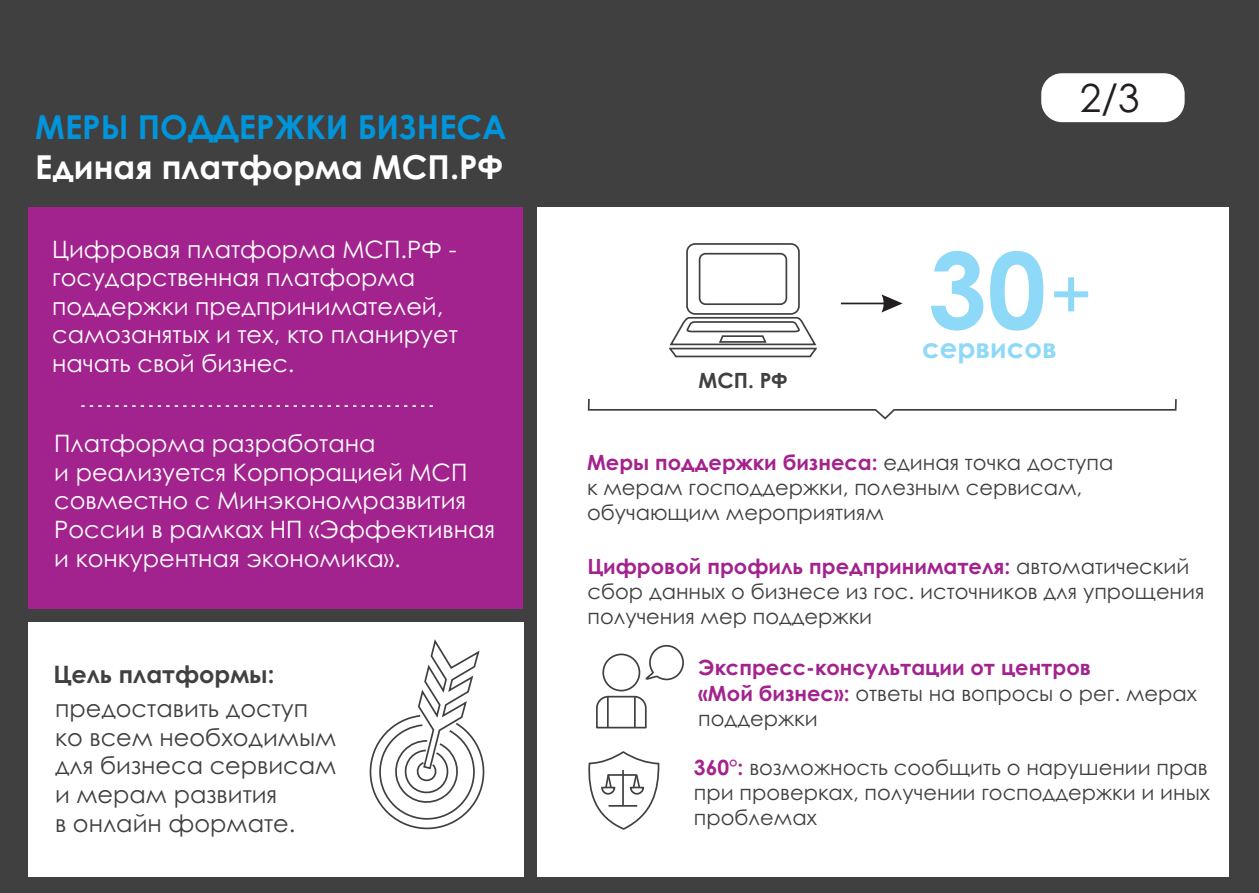
<style>
.page{position:relative;width:1259px;height:893px;background:#fff}
.page>*{position:absolute;margin:0;border:0;box-sizing:border-box;transform-origin:0 0}
.t1{font:700 105.6px "Century Gothic";color:#8ed8f8}
.t2{font:72px "Arial";color:#8ed8f8}
.t3{font:38.7px "Century Gothic";color:#231f20}
.t4{font:700 33px "Century Gothic";color:#fff}
.t5{font:700 33px "Century Gothic";color:#0095da}
.t6{font:700 27.6px "Century Gothic";color:#8ed8f8}
.t7{font:24px/28.5px "Century Gothic";color:#fff}
.t8{font:24px/28.5px "Century Gothic";color:#404041}
.t9{font:700 24px "Century Gothic";color:#404041}
.t10{font:21px/24.9px "Century Gothic";color:#404041}
.t11{font:700 21px/25.2px "Century Gothic";color:#a3238e}
.t12{font:700 21px "Century Gothic";color:#404041}
.s1{font-weight:700;color:#a3238e}
.s2{font-weight:400;color:#404041}
</style>
<div class="page">
<div style="left:0;top:1px;width:1258px;height:892px;background:#404041"></div>
<div style="left:537px;top:207px;width:691px;height:670px;background:#fff"></div>
<div style="left:28px;top:207px;width:494px;height:402px;background:#a3238e"></div>
<div style="left:1039px;top:72px;width:147px;height:52px;background:#fff;border:2px solid #404041;border-radius:22px"></div>
<div style="left:28px;top:622px;width:495px;height:255px;background:#fff"></div>
<svg style="left:369px;top:639px;width:116px;height:191px"></svg>
<svg style="left:669px;top:243px;width:148px;height:115px"></svg>
<svg style="left:81px;top:405px;width:352px;height:2px"></svg>
<svg style="left:841px;top:294px;width:61px;height:19px"></svg>
<svg style="left:587px;top:398px;width:590px;height:22px"></svg>
<div style="left:602px;top:653px;width:38px;height:38px;background:#fff;border:2px solid #404041;border-radius:50%"></div>
<svg style="left:596px;top:695px;width:51px;height:34px"></svg>
<hr style="left:607px;top:697px;width:1px;height:30px;background:#404041">
<hr style="left:634px;top:697px;width:1px;height:30px;background:#404041">
<svg style="left:645px;top:644px;width:39px;height:37px"></svg>
<svg style="left:588px;top:751px;width:72px;height:79px"></svg>
<h3 class="t5" style="left:35px;top:114px;width:473px">МЕРЫ ПОДДЕРЖКИ БИЗНЕСА</h3>
<h3 class="t4" style="left:35px;top:154px;width:469px">Единая платформа МСП.РФ</h3>
<p class="t7" style="left:52px;top:237px;width:407px">Цифровая платформа МСП.РФ - государственная платформа поддержки предпринимателей, самозанятых и тех, кто планирует начать свой бизнес.</p>
<p class="t7" style="left:54px;top:431px;width:442px">Платформа разработана<br>и реализуется Корпорацией МСП совместно с Минэкономразвития<br>России в рамках НП «Эффективная и конкурентная экономика».</p>
<p class="t9" style="left:53px;top:665px;width:222px">Цель платформы:</p>
<p class="t8" style="left:55px;top:696px;width:283px">предоставить доступ ко всем необходимым для бизнеса сервисам и мерам развития<br>в онлайн формате.</p>
<h3 class="t3" style="left:1079px;top:83px;width:61px">2/3</h3>
<h1 class="t1" style="left:928px;top:249px;width:120px">30</h1>
<h2 class="t2" style="left:1050px;top:267px;width:44px">+</h2>
<p class="t12" style="left:698px;top:373px;width:90px">МСП. РФ</p>
<h3 class="t6" style="left:922px;top:337px;width:136px">сервисов</h3>
<p class="t10" style="left:587px;top:452px;width:528px"><span class="s1">Меры поддержки бизнеса:</span> единая точка доступа к мерам господдержки, полезным сервисам, обучающим мероприятиям</p>
<p class="t10" style="left:587px;top:556px;width:618px"><span class="s1">Цифровой профиль предпринимателя:</span> автоматический сбор данных о бизнесе из гос. источников для упрощения получения мер поддержки</p>
<p class="t11" style="left:698px;top:657px;width:500px">Экспресс-консультации от центров<br>«Мой бизнес»: <span class="s2">ответы на вопросы о рег. мерах поддержки</span></p>
<p class="t10" style="left:694px;top:757px;width:517px;text-align:justify"><span class="s1">360°:</span> возможность сообщить о нарушении прав при проверках, получении господдержки и иных проблемах</p>
</div>
